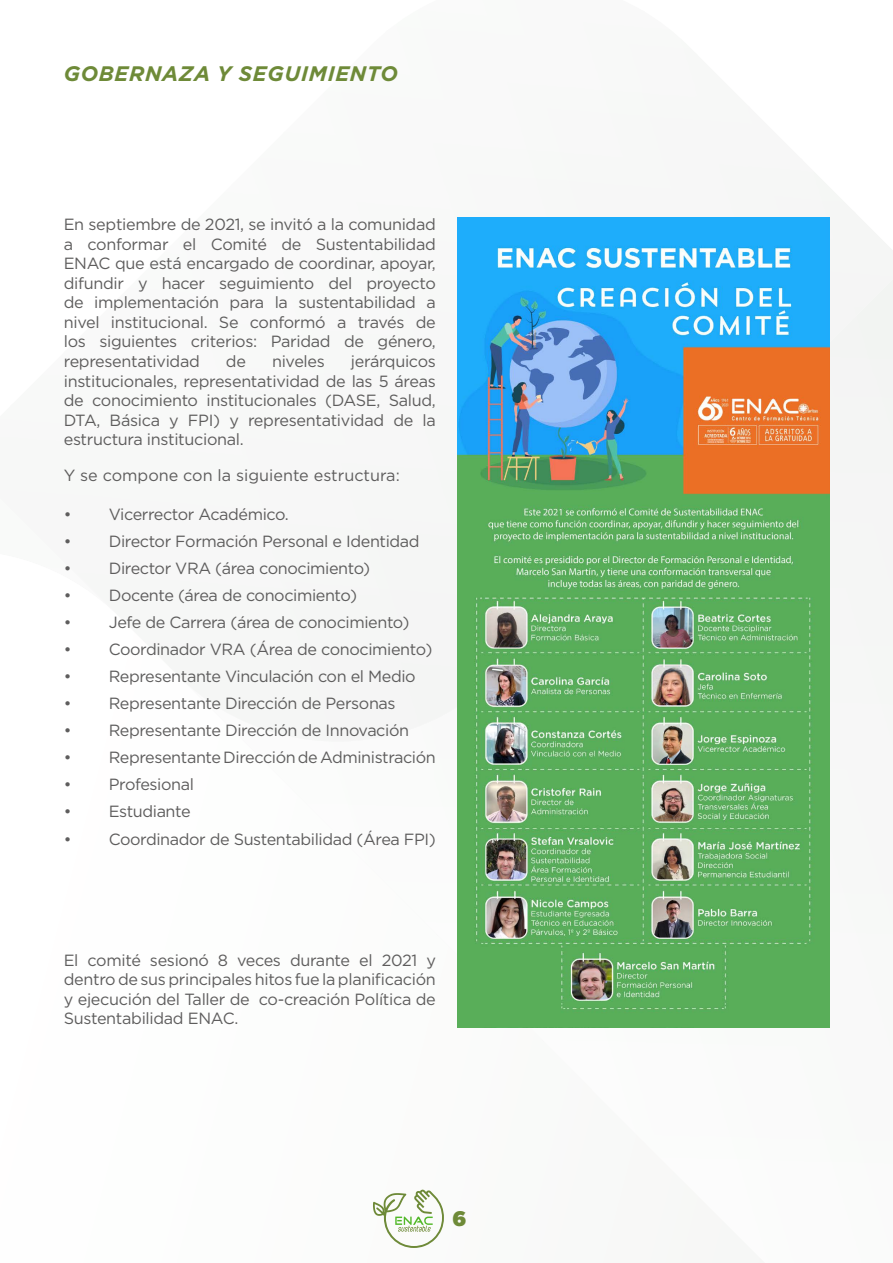
<style>
.page{position:relative;width:893px;height:1263px;background:#fff}
.page>*{position:absolute;margin:0;border:0;box-sizing:border-box;transform-origin:0 0}
.t1{font:italic 700 21px "Gotham";letter-spacing:.03em;color:#6e8a38}
.t2{font:900 21px "Gotham";color:#6e8a38}
.t3{font:16.2px/19.5px "Gotham";letter-spacing:-.025em;color:#5e5d5d;text-align:justify}
.t4{font:16.2px "Gotham";color:#5e5d5d}
</style>
<div class="page">
<div style="left:829px;top:373px;width:64px;height:269px;background:#f5f5f5"></div>
<div style="left:829px;top:320px;width:64px;height:53px;background:#f2f4f2"></div>
<div style="left:829px;top:217px;width:26px;height:154px;background:#f5f5f5"></div>
<img style="left:853px;top:217px;width:40px;height:102px">
<svg style="left:401px;top:662px;width:387px;height:366px"></svg>
<svg style="left:373px;top:1189px;width:71px;height:59px"></svg>
<img style="left:457px;top:217px;width:372px;height:810px">
<p class="t1" style="left:64px;top:59px;width:336px">GOBERNAZA Y SEGUIMIENTO</p>
<p class="t3" style="left:64px;top:215px;width:374px">En septiembre de 2021, se invitó a la comunidad a conformar el Comité de Sustentabilidad ENAC que está encargado de coordinar, apoyar, difundir y hacer seguimiento del proyecto de implementación para la sustentabilidad a nivel institucional. Se conformó a través de los siguientes criterios: Paridad de género, representatividad</p>
<p class="t3" style="left:64px;top:351px;width:374px;text-indent:287px">jerárquicos institucionales, representatividad de las 5 áreas de conocimiento institucionales (DASE, Salud, DTA, Básica y FPI) y representatividad de la estructura institucional.</p>
<p class="t3" style="left:226px;top:351px;width:22px">de</p>
<p class="t3" style="left:272px;top:351px;width:54px">niveles</p>
<p class="t4" style="left:64px;top:465px;width:337px">Y se compone con la siguiente estructura:</p>
<p class="t3" style="left:64px;top:505px;width:227px">• Vicerrector Académico.</p>
<p class="t3" style="left:64px;top:532px;width:357px">• Director Formación Personal e Identidad</p>
<p class="t3" style="left:64px;top:559px;width:308px">• Director VRA (área conocimiento)</p>
<p class="t3" style="left:64px;top:586px;width:295px">• Docente (área de conocimiento)</p>
<p class="t3" style="left:64px;top:613px;width:347px">• Jefe de Carrera (área de conocimiento)</p>
<p class="t3" style="left:64px;top:640px;width:370px">• Coordinador VRA (Área de conocimiento)</p>
<p class="t3" style="left:64px;top:667px;width:353px">• Representante Vinculación con el Medio</p>
<p class="t3" style="left:64px;top:694px;width:333px">• Representante Dirección de Personas</p>
<p class="t3" style="left:64px;top:721px;width:347px">• Representante Dirección de Innovación</p>
<p class="t3" style="left:64px;top:748px;width:374px">• Representante Dirección de Administración</p>
<p class="t3" style="left:64px;top:775px;width:132px">• Profesional</p>
<p class="t3" style="left:64px;top:802px;width:128px">• Estudiante</p>
<p class="t3" style="left:64px;top:829px;width:374px">• Coordinador de Sustentabilidad (Área FPI)</p>
<p class="t3" style="left:64px;top:950px;width:374px">El comité sesionó 8 veces durante el 2021 y dentro de sus principales hitos fue la planificación y ejecución del Taller de co-creación Política de Sustentabilidad ENAC.</p>
<p class="t2" style="left:452px;top:1203px;width:15px">6</p>
</div>
